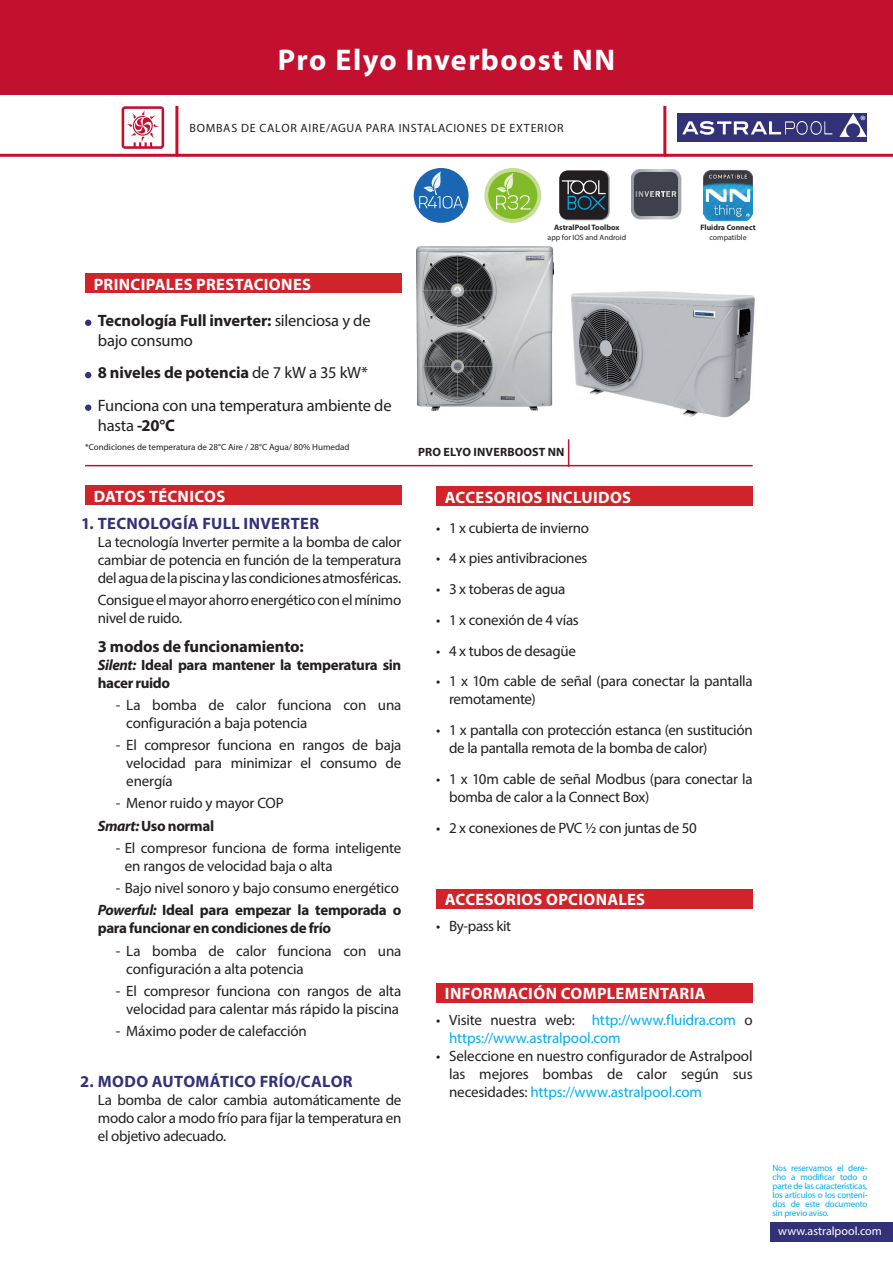
<style>
.page{position:relative;width:893px;height:1263px;background:#fff}
.page>*{position:absolute;margin:0;border:0;box-sizing:border-box;transform-origin:0 0}
.t1{font:700 30px "Myriad Pro";letter-spacing:.045em;color:#fff}
.t2{font:16.5px/32.5px "Myriad Pro";letter-spacing:-.015em;color:#231f20}
.t3{font:700 16.5px "Myriad Pro";letter-spacing:.015em;color:#fff}
.t4{font:700 16.5px/35.8px "Myriad Pro";letter-spacing:-.005em;color:#fff}
.t5{font:700 16.5px "Myriad Pro";letter-spacing:.02em;color:#333177}
.t6{font:700 16.5px "Myriad Pro";letter-spacing:-.01em;color:#231f20}
.t7{font:15px/18px "Myriad Pro";letter-spacing:-.015em;color:#231f20}
.t8{font:700 15px/18px "Myriad Pro";letter-spacing:-.025em;color:#231f20}
.t9{font:15px/18px "Myriad Pro";letter-spacing:-.01em;color:#00aeef}
.t10{font:13.65px "Myriad Pro";color:#fff}
.t11{font:12px "Myriad Pro";letter-spacing:.06em;color:#231f20}
.t12{font:700 12px "Myriad Pro";letter-spacing:.015em;color:#231f20}
.t13{font:12px "Myriad Pro";color:#fff}
.t14{font:9px/9px "Myriad Pro";letter-spacing:-.02em;color:#00aeef;text-align:justify}
.t15{font:9px "Myriad Pro";color:#231f20}
.t16{font:700 7.8px "Myriad Pro";color:#231f20}
.t17{font:7.8px "Myriad Pro";color:#231f20}
.s1{color:#231f20}
.s2{font-weight:400;color:#231f20}
.s3{font-weight:700}
.s4{font-style:italic}
.s5{font-weight:700;font-style:italic}
.s6{color:#00aeef}
</style>
<div class="page">
<div style="left:0;top:0;width:893px;height:95px;background:#c3102f"></div>
<div style="left:771px;top:1222px;width:122px;height:20px;background:#333177"></div>
<hr style="left:0;top:154px;width:893px;height:3px;background:#c3102f">
<svg style="left:661px;top:105px;width:7px;height:52px"></svg>
<svg style="left:173px;top:105px;width:7px;height:52px"></svg>
<svg style="left:122px;top:106px;width:42px;height:43px"></svg>
<div style="left:677px;top:113px;width:162px;height:29px;background:#333177"></div>
<div style="left:839px;top:113px;width:28px;height:29px;background:#333177"></div>
<svg style="left:839px;top:113px;width:28px;height:24px"></svg>
<svg style="left:682px;top:121px;width:150px;height:14px"></svg>
<img style="left:417px;top:246px;width:137px;height:165px">
<svg style="left:568px;top:439px;width:1px;height:28px"></svg>
<hr style="left:85px;top:465px;width:668px;height:1px;background:#c3102f">
<div style="left:85px;top:273px;width:316px;height:20px;background:#d1232a"></div>
<svg style="left:85px;top:320px;width:6px;height:6px"></svg>
<svg style="left:85px;top:372px;width:6px;height:6px"></svg>
<div style="left:85px;top:404px;width:6px;height:7px;background:#333177;border-radius:50%"></div>
<svg style="left:486px;top:170px;width:53px;height:51px"></svg>
<div style="left:484px;top:168px;width:57px;height:55px;border:4px solid #c6dd97;border-radius:50%"></div>
<svg style="left:496px;top:173px;width:35px;height:37px"></svg>
<svg style="left:559px;top:171px;width:51px;height:49px"></svg>
<div style="left:559px;top:171px;width:49px;height:48px;background:#231f20;border-radius:9px"></div>
<svg style="left:562px;top:180px;width:44px;height:30px"></svg>
<img style="left:703px;top:171px;width:50px;height:49px">
<img style="left:571px;top:291px;width:184px;height:127px">
<div style="left:414px;top:168px;width:55px;height:55px;background:#1a66b2;border-radius:50%"></div>
<svg style="left:419px;top:171px;width:44px;height:38px"></svg>
<img style="left:631px;top:169px;width:50px;height:50px">
<div style="left:436px;top:486px;width:317px;height:20px;background:#d1232a"></div>
<div style="left:436px;top:889px;width:317px;height:20px;background:#d1232a"></div>
<div style="left:436px;top:983px;width:317px;height:20px;background:#d1232a"></div>
<div style="left:85px;top:485px;width:316px;height:20px;background:#d1232a"></div>
<h1 class="t1" style="left:278px;top:41px;width:339px">Pro Elyo Inverboost NN</h1>
<p class="t11" style="left:190px;top:121px;width:375px">BOMBAS DE CALOR AIRE/AGUA PARA INSTALACIONES DE EXTERIOR</p>
<p class="t10" style="left:860px;top:112px;width:7px">®</p>
<p class="t4" style="left:94px;top:266px;width:278px">PRINCIPALES PRESTACIONES<br><span class="s1">Tecnología Full inverter:</span> <span class="s2">silenciosa y de</span></p>
<p class="t2" style="left:98px;top:324px;width:295px">bajo consumo<br><span class="s3">8 niveles de potencia</span> de 7 kW a 35 kW*<br>Funciona con una temperatura ambiente de</p>
<p class="t2" style="left:98px;top:409px;width:79px">hasta <span class="s3">-20°C</span></p>
<p class="t15" style="left:85px;top:441px;width:266px">*Condiciones de temperatura de 28°C Aire / 28°C Agua/ 80% Humedad</p>
<p class="t3" style="left:94px;top:485px;width:133px">DATOS TÉCNICOS</p>
<p class="t5" style="left:81px;top:513px;width:240px">1. TECNOLOGÍA FULL INVERTER</p>
<p class="t7" style="left:98px;top:533px;width:305px;text-align:justify">La tecnología Inverter permite a la bomba de calor cambiar de potencia en función de la temperatura del agua de la piscina y las condiciones atmosféricas.</p>
<p class="t7" style="left:98px;top:591px;width:305px">Consigue el mayor ahorro energético con el mínimo nivel de ruido.</p>
<p class="t6" style="left:98px;top:635px;width:207px">3 modos de funcionamiento:</p>
<p class="t8" style="left:98px;top:655px;width:305px"><span class="s4">Silent:</span> Ideal para mantener la temperatura sin hacer ruido</p>
<p class="t7" style="left:126px;top:696px;width:277px;text-indent:-10px">- La bomba de calor funciona con una configuración a baja potencia</p>
<p class="t7" style="left:126px;top:736px;width:277px;text-align:justify;text-indent:-10px">- El compresor funciona en rangos de baja velocidad para minimizar el consumo de energía</p>
<p class="t7" style="left:98px;top:792px;width:187px;line-height:22.2px;text-indent:18px">- Menor ruido y mayor COP<br><span class="s5">Smart:</span> <span class="s3">Uso normal</span></p>
<p class="t7" style="left:125px;top:839px;width:278px;text-indent:-9px">- El compresor funciona de forma inteligente en rangos de velocidad baja o alta</p>
<p class="t7" style="left:98px;top:877px;width:305px;line-height:22.2px;text-align:right">- Bajo nivel sonoro y bajo consumo energético<br><span class="s5">Powerful:</span> <span class="s3">Ideal para empezar la temporada o</span></p>
<p class="t8" style="left:98px;top:919px;width:235px">para funcionar en condiciones de frío</p>
<p class="t7" style="left:126px;top:941px;width:277px;text-indent:-10px">- La bomba de calor funciona con una configuración a alta potencia</p>
<p class="t7" style="left:116px;top:981px;width:287px;text-align:center">- El compresor funciona con rangos de alta velocidad para calentar más rápido la piscina</p>
<p class="t7" style="left:116px;top:1022px;width:193px">- Máximo poder de calefacción</p>
<p class="t5" style="left:80px;top:1070px;width:274px">2. MODO AUTOMÁTICO FRÍO/CALOR</p>
<p class="t7" style="left:98px;top:1090px;width:305px;text-align:justify">La bomba de calor cambia automáticamente de modo calor a modo frío para fijar la temperatura en el objetivo adecuado.</p>
<p class="t16" style="left:554px;top:222px;width:67px">AstralPool Toolbox</p>
<p class="t17" style="left:548px;top:232px;width:80px">app for IOS and Android</p>
<p class="t16" style="left:700px;top:222px;width:57px">Fluidra Connect</p>
<p class="t17" style="left:709px;top:232px;width:39px">compatible</p>
<p class="t12" style="left:418px;top:444px;width:148px">PRO ELYO INVERBOOST NN</p>
<p class="t3" style="left:445px;top:486px;width:188px">ACCESORIOS INCLUIDOS</p>
<p class="t7" style="left:436px;top:518px;width:154px">• 1 x cubierta de invierno</p>
<p class="t7" style="left:436px;top:549px;width:153px">• 4 x pies antivibraciones</p>
<p class="t7" style="left:436px;top:580px;width:131px">• 3 x toberas de agua</p>
<p class="t7" style="left:436px;top:610px;width:144px">• 1 x conexión de 4 vías</p>
<p class="t7" style="left:436px;top:641px;width:141px">• 4 x tubos de desagüe</p>
<p class="t7" style="left:449px;top:672px;width:305px;text-indent:-13px">• 1 x 10m cable de señal (para conectar la pantalla remotamente)</p>
<p class="t7" style="left:449px;top:721px;width:305px;text-indent:-13px">• 1 x pantalla con protección estanca (en sustitución de la pantalla remota de la bomba de calor)</p>
<p class="t7" style="left:449px;top:769px;width:305px;text-indent:-13px">• 1 x 10m cable de señal Modbus (para conectar la bomba de calor a la Connect Box)</p>
<p class="t7" style="left:436px;top:818px;width:262px">• 2 x conexiones de PVC ½ con juntas de 50</p>
<p class="t3" style="left:445px;top:889px;width:202px">ACCESORIOS OPCIONALES</p>
<p class="t7" style="left:436px;top:917px;width:76px">• By-pass kit</p>
<p class="t3" style="left:445px;top:983px;width:262px">INFORMACIÓN COMPLEMENTARIA</p>
<p class="t9" style="left:449px;top:1011px;width:305px;text-indent:-13px"><span class="s1">• Visite nuestra web:</span> http://www.fluidra.com <span class="s1">o </span>https://www.astralpool.com</p>
<p class="t7" style="left:449px;top:1047px;width:305px;text-align:justify;text-indent:-13px">• Seleccione en nuestro configurador de Astralpool las mejores bombas de calor según sus necesidades: <span class="s6">https://www.astralpool.com</span></p>
<p class="t14" style="left:772px;top:1163px;width:96px">Nos reservamos el dere&shy;cho a modificar todo o parte de las características, los artículos o los conteni&shy;dos de este documento sin previo aviso.</p>
<p class="t13" style="left:778px;top:1224px;width:105px">www.astralpool.com</p>
</div>
